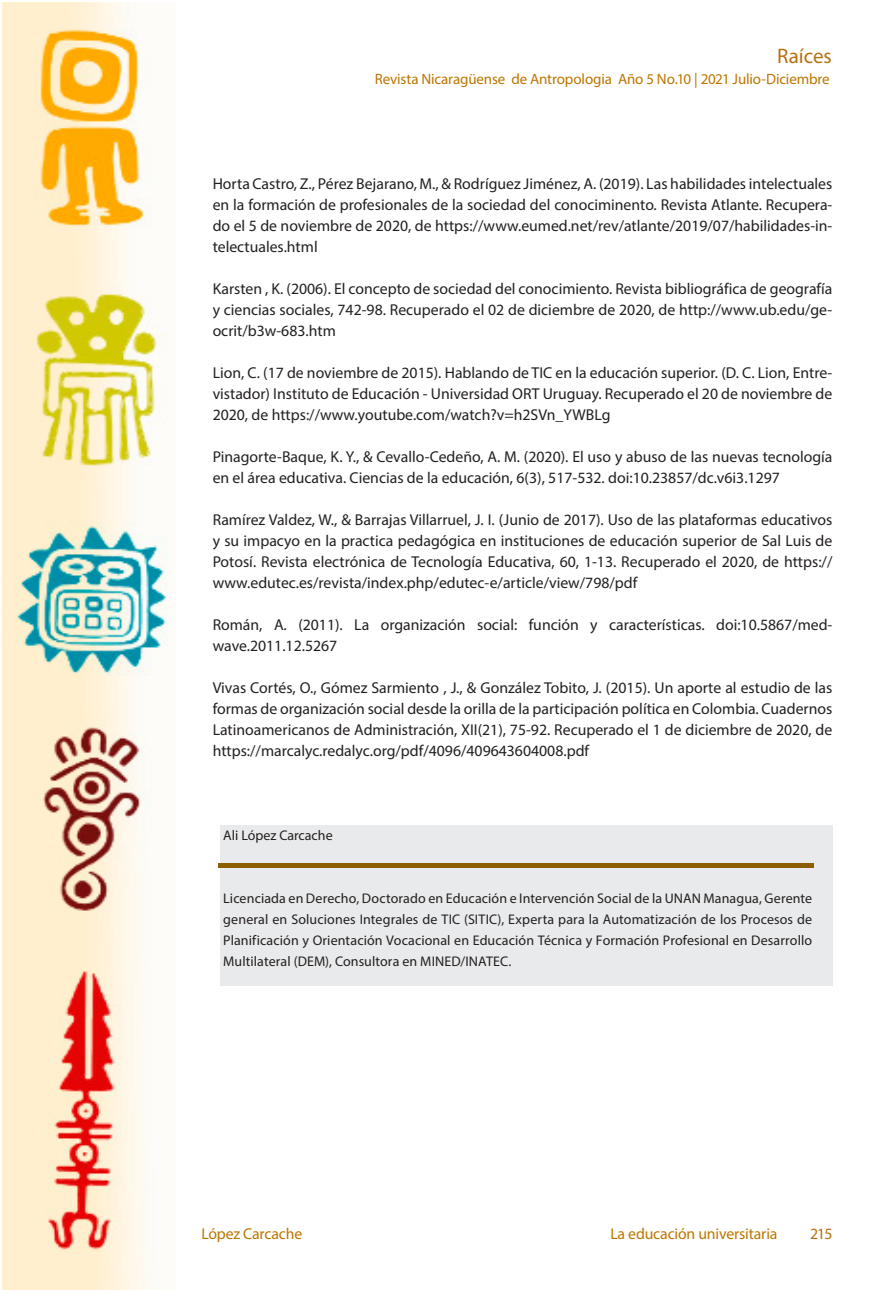
<style>
.page{position:relative;width:893px;height:1290px;background:#fff}
.page>*{position:absolute;margin:0;border:0;box-sizing:border-box;transform-origin:0 0}
.t1{font:21px "Myriad Pro";color:#b7700f}
.t2{font:15.75px/21px "Myriad Pro";color:#231f20;text-align:justify}
.CUERPO_DE_TEXTO{font:15.75px "Myriad Pro";letter-spacing:-.01em;color:#bb7600}
.CUERPO_DE_TEXTO-2{font:15.05px "Myriad Pro";letter-spacing:-.01em;color:#bb7600}
.t3{font:14px/21px "Myriad Pro";letter-spacing:.005em;color:#231f20;text-align:justify}
.t4{font:14px "Myriad Pro";color:#b7700f}
.s1{font-size:15.75px}
</style>
<div class="page">
<img style="left:3px;top:2px;width:165px;height:1287px">
<div style="left:220px;top:825px;width:612px;height:160px;background:#e9eaeb"></div>
<hr style="left:219px;top:863px;width:595px;height:4px;background:#8c5e00">
<h1 class="t1" style="left:777px;top:43px;width:56px">Raíces</h1>
<p class="CUERPO_DE_TEXTO-2" style="left:375px;top:70px;width:457px">Revista Nicaragüense de Antropologia Año 5 No.10 | 2021 Julio-Diciembre</p>
<p class="t4" style="left:393px;top:71px;width:407px">Revista Nicaragüense de Antropología Año 5 No.9 | 2021 Enero - Junio</p>
<p class="t2" style="left:213px;top:173px;width:621px">Horta Castro, Z., Pérez Bejarano, M., &amp; Rodríguez Jiménez, A. (2019). Las habilidades intelectuales en la formación de profesionales de la sociedad del conociminento. Revista Atlante. Recupera&shy;do el 5 de noviembre de 2020, de https://www.eumed.net/rev/atlante/2019/07/habilidades-in&shy;telectuales.html</p>
<p class="t2" style="left:213px;top:278px;width:621px">Karsten , K. (2006). El concepto de sociedad del conocimiento. Revista bibliográfica de geografía y ciencias sociales, 742-98. Recuperado el 02 de diciembre de 2020, de http://www.ub.edu/ge&shy;ocrit/b3w-683.htm</p>
<p class="t2" style="left:213px;top:362px;width:621px">Lion, C. (17 de noviembre de 2015). Hablando de TIC en la educación superior. (D. C. Lion, Entre&shy;vistador) Instituto de Educación - Universidad ORT Uruguay. Recuperado el 20 de noviembre de 2020, de https://www.youtube.com/watch?v=h2SVn_YWBLg</p>
<p class="t2" style="left:213px;top:446px;width:621px">Pinagorte-Baque, K. Y., &amp; Cevallo-Cedeño, A. M. (2020). El uso y abuso de las nuevas tecnología en el área educativa. Ciencias de la educación, 6(3), 517-532. doi:10.23857/dc.v6i3.1297</p>
<p class="t2" style="left:213px;top:509px;width:621px">Ramírez Valdez, W., &amp; Barrajas Villarruel, J. I. (Junio de 2017). Uso de las plataformas educativos y su impacyo en la practica pedagógica en instituciones de educación superior de Sal Luis de Potosí. Revista electrónica de Tecnología Educativa, 60, 1-13. Recuperado el 2020, de https:// www.edutec.es/revista/index.php/edutec-e/article/view/798/pdf</p>
<p class="t2" style="left:213px;top:614px;width:621px">Román, A. (2011). La organización social: función y características. doi:10.5867/med&shy;wave.2011.12.5267</p>
<p class="t2" style="left:213px;top:677px;width:621px">Vivas Cortés, O., Gómez Sarmiento , J., &amp; González Tobito, J. (2015). Un aporte al estudio de las formas de organización social desde la orilla de la participación política en Colombia. Cuadernos Latinoamericanos de Administración, XII(21), 75-92. Recuperado el 1 de diciembre de 2020, de https://marcalyc.redalyc.org/pdf/4096/409643604008.pdf</p>
<p class="t3" style="left:223px;top:825px;width:111px">Ali López Carcache</p>
<p class="t3" style="left:223px;top:888px;width:590px">Licenciada en Derecho, Doctorado en Educación e Intervención Social de la UNAN Managua, Gerente general en Soluciones Integrales de TIC (SITIC), Experta para la Automatización de los Procesos de Planificación y Orientación Vocacional en Educación Técnica y Formación Profesional en Desarrollo Multilateral (DEM), Consultora en MINED/INATEC.</p>
<p class="CUERPO_DE_TEXTO" style="left:201px;top:1224px;width:102px">López Carcache</p>
<p class="CUERPO_DE_TEXTO" style="left:610px;top:1224px;width:169px">La educación universitaria</p>
<p class="t4" style="left:559px;top:1226px;width:275px">Experiencia educativa en Etnomicología .. <span class="s1">215</span></p>
</div>
